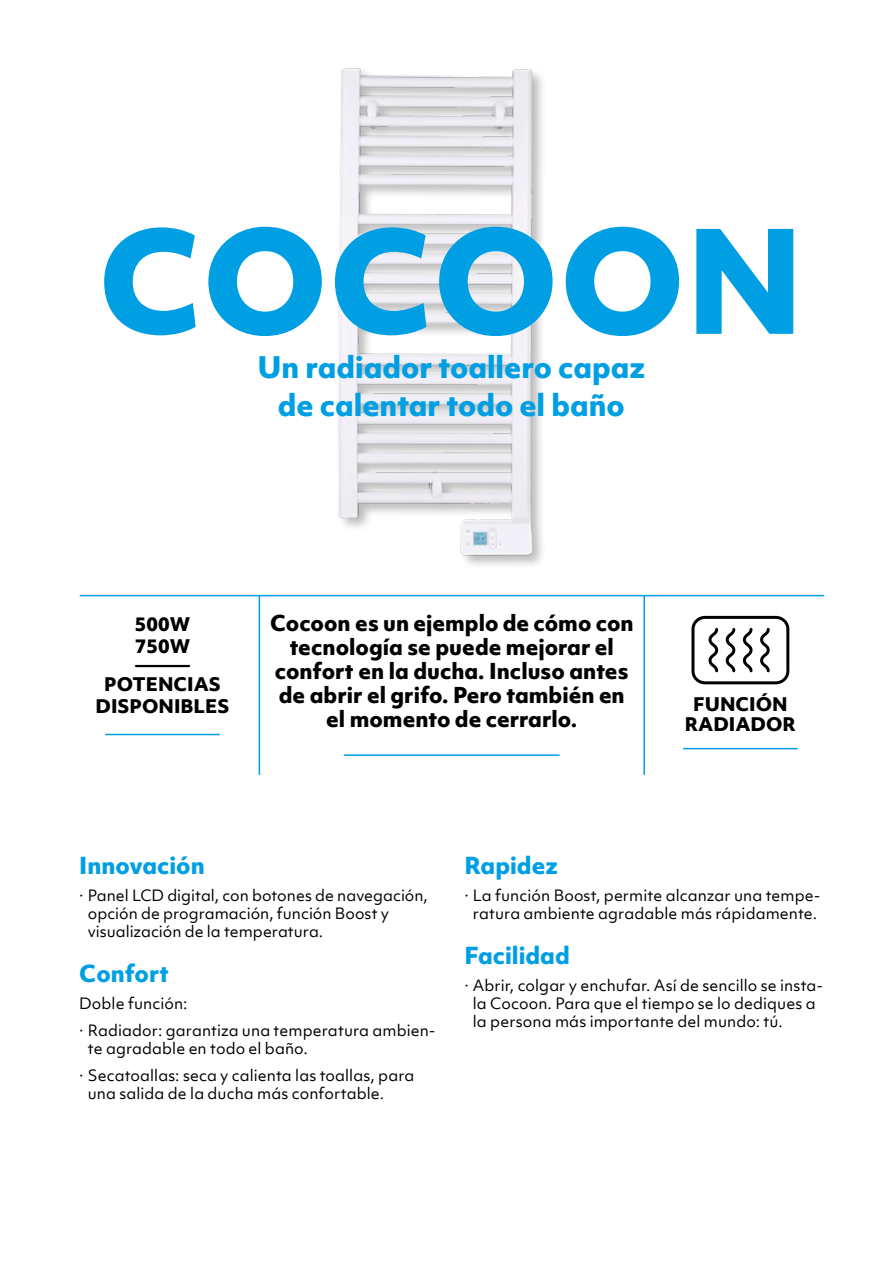
<style>
.page{position:relative;width:893px;height:1263px;background:#fff}
.page>*{position:absolute;margin:0;border:0;box-sizing:border-box;transform-origin:0 0}
.t1{font:800 138px "Objektiv Mk 1";color:#009fe3}
.t2{font:800 28.5px/37.5px "Objektiv Mk 1";color:#009fe3;text-align:center}
.t3{font:800 22.5px "Objektiv Mk 1";color:#009fe3}
.t4{font:800 21px/24px "Objektiv Mk 1";color:#000;text-align:center}
.t5{font:800 18px/22.5px "Objektiv Mk 1";color:#000;text-align:center}
.t6{font:15px/18px "Objektiv Mk 1";letter-spacing:.005em;color:#000}
</style>
<div class="page">
<hr style="left:643px;top:596px;width:2px;height:179px;background:#009fe3">
<hr style="left:259px;top:596px;width:1px;height:179px;background:#009fe3">
<hr style="left:80px;top:595px;width:744px;height:1px;background:#009fe3">
<img style="left:338px;top:68px;width:204px;height:497px">
<hr style="left:683px;top:748px;width:115px;height:1px;background:#009fe3">
<hr style="left:344px;top:754px;width:216px;height:2px;background:#009fe3">
<hr style="left:105px;top:734px;width:115px;height:1px;background:#009fe3">
<hr style="left:136px;top:665px;width:53px;height:2px;background:#000">
<svg style="left:691px;top:615px;width:99px;height:70px"></svg>
<p class="t1" style="left:98px;top:182px;width:708px">COCOON</p>
<p class="t2" style="left:257px;top:348px;width:389px">Un radiador toallero capaz de calentar todo el baño</p>
<p class="t5" style="left:135px;top:612px;width:57px;text-align:left">500W<br>750W</p>
<p class="t5" style="left:96px;top:672px;width:135px">POTENCIAS<br>DISPONIBLES</p>
<p class="t4" style="left:270px;top:610px;width:365px">Cocoon es un ejemplo de cómo con tecnología se puede mejorar el confort en la ducha. Incluso antes de abrir el grifo. Pero también en el momento de cerrarlo.</p>
<p class="t5" style="left:685px;top:694px;width:113px;line-height:19.5px">FUNCIÓN<br>RADIADOR</p>
<p class="t3" style="left:79px;top:849px;width:127px">Innovación</p>
<p class="t6" style="left:88px;top:886px;width:342px;text-indent:-9px">· Panel LCD digital, con botones de navegación, opción de programación, función Boost y visualización de la temperatura.</p>
<p class="t3" style="left:79px;top:957px;width:91px">Confort</p>
<p class="t6" style="left:79px;top:990px;width:358px;line-height:27px">Doble función:<br>· Radiador: garantiza una temperatura ambien-</p>
<p class="t6" style="left:79px;top:1035px;width:337px;line-height:27px;text-indent:9px">te agradable en todo el baño.<br>· Secatoallas: seca y calienta las toallas, para</p>
<p class="t6" style="left:88px;top:1084px;width:298px">una salida de la ducha más confortable.</p>
<p class="t3" style="left:464px;top:849px;width:95px">Rapidez</p>
<p class="t6" style="left:464px;top:886px;width:358px;text-align:center">· La función Boost, permite alcanzar una tempe&shy;ratura ambiente agradable más rápidamente.</p>
<p class="t3" style="left:464px;top:939px;width:107px">Facilidad</p>
<p class="t6" style="left:473px;top:976px;width:352px;text-indent:-9px">· Abrir, colgar y enchufar. Así de sencillo se insta&shy;la Cocoon. Para que el tiempo se lo dediques a la persona más importante del mundo: tú.</p>
</div>
